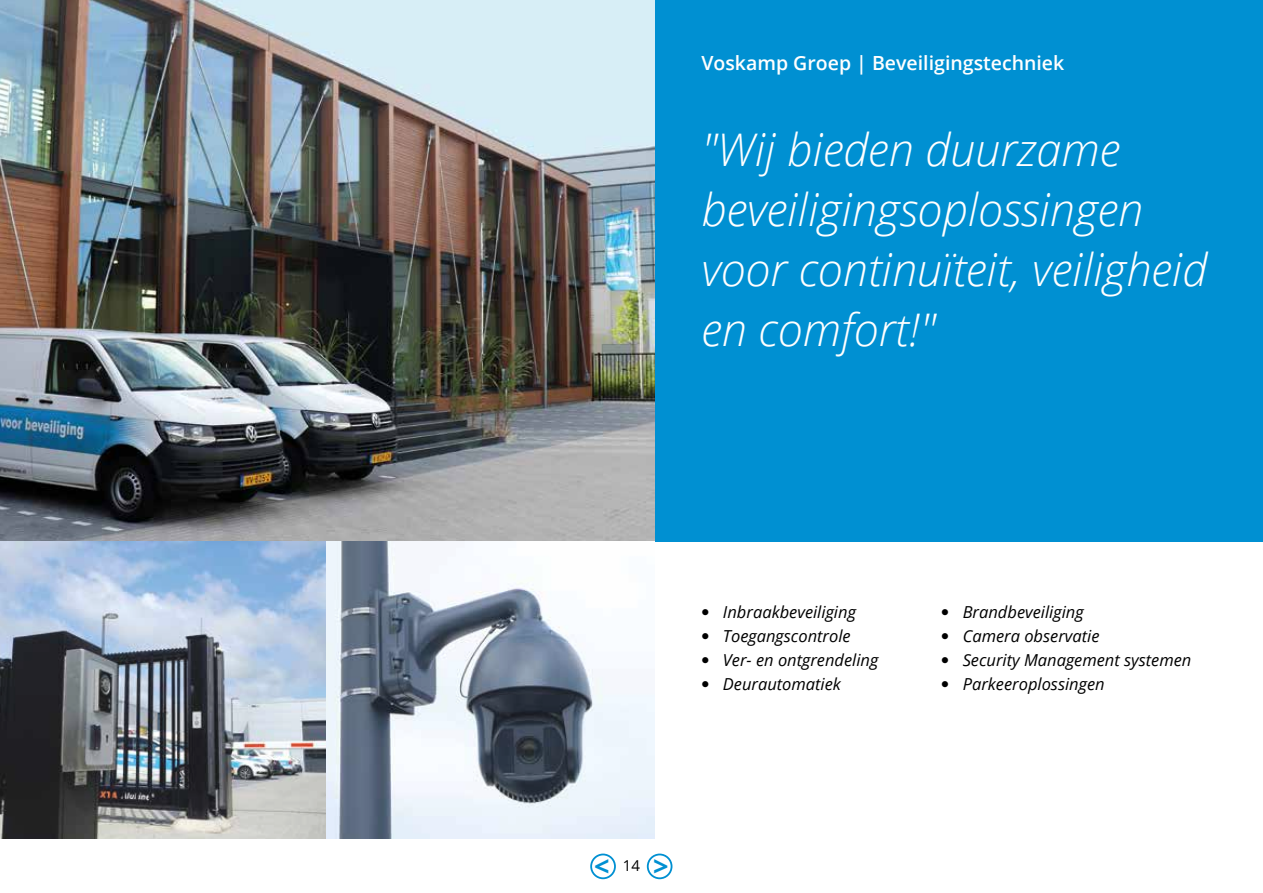
<style>
.page{position:relative;width:1263px;height:893px;background:#fff}
.page>*{position:absolute;margin:0;border:0;box-sizing:border-box;transform-origin:0 0}
.t1{font:italic 300 45px/60px "Open Sans";color:#fff}
.t2{font:700 27px "Open Sans";color:#0090d2}
.t3{font:600 19.5px "Open Sans";color:#fff}
.t4{font:italic 16.5px "Open Sans";color:#000}
.t5{font:15px "Open Sans";color:#000}
</style>
<div class="page">
<div style="left:655px;top:0;width:608px;height:542px;background:#0090d2"></div>
<img style="left:0;top:0;width:655px;height:542px">
<svg style="left:0;top:542px;width:655px;height:297px"></svg>
<div style="left:647px;top:854px;width:25px;height:25px;border:2px solid #0090d2;border-radius:50%"></div>
<div style="left:590px;top:854px;width:26px;height:25px;border:2px solid #0090d2;border-radius:50%"></div>
<p class="t3" style="left:701px;top:49px;width:364px">Voskamp Groep | Beveiligingstechniek</p>
<h1 class="t1" style="left:701px;top:119px;width:507px">"Wij bieden duurzame beveiligingsoplossingen voor continuïteit, veiligheid en comfort!"</h1>
<p class="t4" style="left:701px;top:600px;width:156px">● Inbraakbeveiliging</p>
<p class="t4" style="left:701px;top:624px;width:151px">● Toegangscontrole</p>
<p class="t4" style="left:701px;top:648px;width:178px">● Ver- en ontgrendeling</p>
<p class="t4" style="left:701px;top:672px;width:141px">● Deurautomatiek</p>
<p class="t4" style="left:941px;top:600px;width:144px">● Brandbeveiliging</p>
<p class="t4" style="left:941px;top:624px;width:160px">● Camera observatie</p>
<p class="t4" style="left:941px;top:648px;width:252px">● Security Management systemen</p>
<p class="t4" style="left:941px;top:672px;width:165px">● Parkeeroplossingen</p>
<h2 class="t2" style="left:594px;top:847px;width:17px">&lt;</h2>
<h2 class="t2" style="left:653px;top:847px;width:17px">&gt;</h2>
<p class="t5" style="left:623px;top:855px;width:19px">14</p>
</div>
